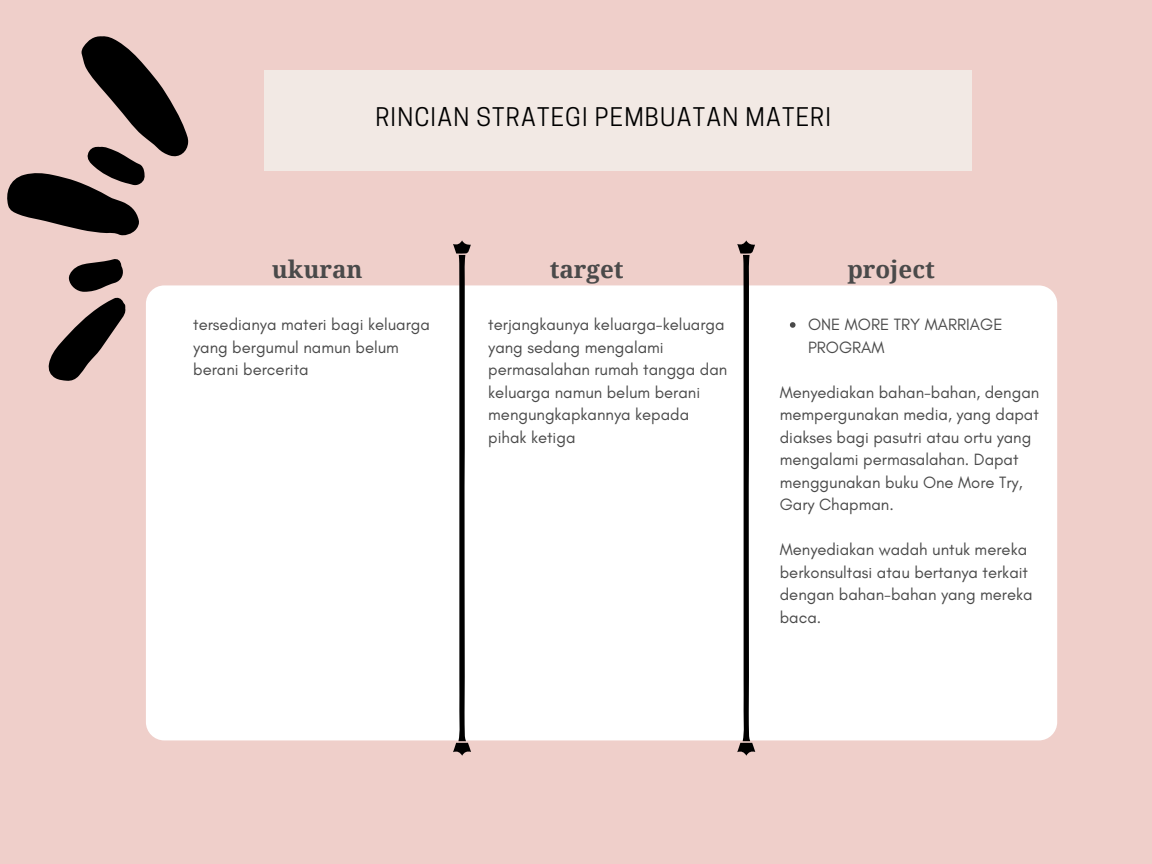
<style>
.page{position:relative;width:1152px;height:864px;background:#efcfca}
.page>*{position:absolute;margin:0;border:0;box-sizing:border-box;transform-origin:0 0}
.t1{font:24.15px "Cooper Hewitt";letter-spacing:.05em;color:#000}
.t2{font:700 24.15px "Droid Serif";color:#4a4a4a}
.t3{font:16.65px/22.5px "Glacial Indifference";color:#4a4a4a}
</style>
<div class="page">
<div style="left:264px;top:70px;width:708px;height:101px;background:#f2e9e4"></div>
<div style="left:146px;top:285px;width:911px;height:455px;background:#fff;border-radius:18px"></div>
<svg style="left:7px;top:36px;width:181px;height:345px"></svg>
<svg style="left:453px;top:240px;width:18px;height:516px"></svg>
<svg style="left:737px;top:240px;width:18px;height:516px"></svg>
<svg style="left:790px;top:322px;width:6px;height:6px"></svg>
<h1 class="t1" style="left:375px;top:108px;width:457px">RINCIAN STRATEGI PEMBUATAN MATERI</h1>
<h1 class="t2" style="left:272px;top:256px;width:92px">ukuran</h1>
<h1 class="t2" style="left:550px;top:255px;width:75px">target</h1>
<h1 class="t2" style="left:847px;top:255px;width:89px">project</h1>
<p class="t3" style="left:808px;top:313px;width:196px">ONE MORE TRY MARRIAGE<br>PROGRAM</p>
<p class="t3" style="left:780px;top:380px;width:261px">Menyediakan bahan-bahan, dengan mempergunakan media, yang dapat diakses bagi pasutri atau ortu yang mengalami permasalahan. Dapat menggunakan buku One More Try,<br>Gary Chapman.</p>
<p class="t3" style="left:780px;top:538px;width:254px">Menyediakan wadah untuk mereka berkonsultasi atau bertanya terkait dengan bahan-bahan yang mereka baca.</p>
<p class="t3" style="left:193px;top:313px;width:238px">tersedianya materi bagi keluarga yang bergumul namun belum berani bercerita</p>
<p class="t3" style="left:488px;top:313px;width:241px">terjangkaunya keluarga-keluarga yang sedang mengalami permasalahan rumah tangga dan keluarga namun belum berani mengungkapkannya kepada pihak ketiga</p>
</div>
